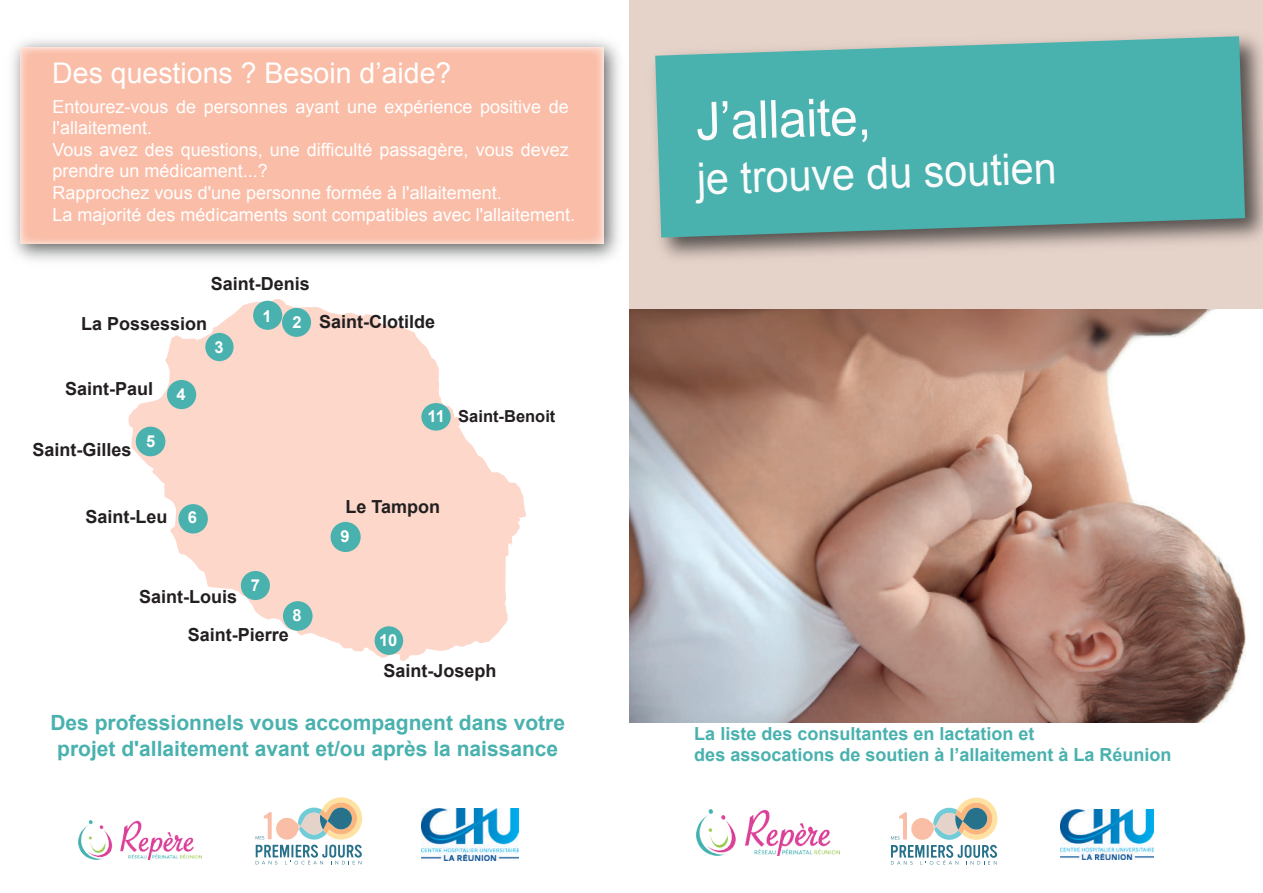
<style>
.page{position:relative;width:1263px;height:893px;background:#fff}
.page>*{position:absolute;margin:0;border:0;box-sizing:border-box;transform-origin:0 0}
.t1{font:52.5px "Arial";color:#fbfbfc;scale:.95 1}
.t2{font:43.5px "Arial";color:#fbfbfc;scale:.95 1}
.t3{font:28.5px "Arial";color:#fff}
.t4{font:700 21px/25.2px "Arial";color:#49b1ae;text-align:center}
.t5{font:18px/21.6px "Arial";color:#fff}
.t6{font:700 18px "Arial";color:#231f20}
.t7{font:700 18px/21.6px "Arial";color:#49b1ae}
.t8{font:700 16.5px "Arial";color:#231f20}
.t9{font:700 16.5px "Arial";color:#fff}
.s1{color:#fff}
</style>
<div class="page">
<svg style="left:256px;top:797px;width:106px;height:67px"></svg>
<img style="left:12px;top:40px;width:607px;height:221px">
<div style="left:20px;top:47px;width:584px;height:197px;background:#fabda8"></div>
<div style="left:629px;top:0;width:634px;height:310px;background:#e5d2c9"></div>
<img style="left:660px;top:35px;width:603px;height:224px">
<svg style="left:655px;top:36px;width:590px;height:202px;background:#54afac"></svg>
<svg style="left:891px;top:798px;width:107px;height:67px"></svg>
<svg style="left:129px;top:299px;width:397px;height:362px"></svg>
<div style="left:253px;top:301px;width:29px;height:29px;background:#49b1ae;border-radius:50%"></div>
<div style="left:282px;top:308px;width:29px;height:29px;background:#49b1ae;border-radius:50%"></div>
<div style="left:205px;top:333px;width:29px;height:28px;background:#49b1ae;border-radius:50%"></div>
<div style="left:167px;top:380px;width:29px;height:29px;background:#49b1ae;border-radius:50%"></div>
<div style="left:136px;top:427px;width:29px;height:29px;background:#49b1ae;border-radius:50%"></div>
<div style="left:178px;top:504px;width:30px;height:29px;background:#49b1ae;border-radius:50%"></div>
<div style="left:283px;top:601px;width:30px;height:30px;background:#49b1ae;border-radius:50%"></div>
<div style="left:331px;top:522px;width:30px;height:30px;background:#49b1ae;border-radius:50%"></div>
<div style="left:375px;top:626px;width:28px;height:29px;background:#49b1ae;border-radius:50%"></div>
<img style="left:629px;top:310px;width:617px;height:412px">
<svg style="left:1198px;top:428px;width:48px;height:102px"></svg>
<img style="left:422px;top:808px;width:97px;height:52px">
<img style="left:1060px;top:810px;width:93px;height:49px">
<div style="left:241px;top:571px;width:29px;height:29px;background:#49b1ae;border-radius:50%"></div>
<div style="left:421px;top:403px;width:30px;height:28px;background:#49b1ae;border-radius:50%"></div>
<img style="left:696px;top:810px;width:143px;height:45px">
<img style="left:79px;top:821px;width:122px;height:39px">
<h3 class="t3" style="left:52px;top:54px;width:401px">Des questions ? Besoin d’aide?</h3>
<p class="t5" style="left:53px;top:96px;width:524px">Entourez-vous de personnes ayant une expérience positive de l'allaitement.<br>Vous avez des questions, une difficulté passagère, vous devez prendre un médicament...?<br>Rapprochez vous d'une personne formée à l'allaitement.<br>La majorité des médicaments sont compatibles avec l'allaitement.</p>
<p class="t6" style="left:211px;top:271px;width:101px">Saint-Denis</p>
<p class="t9" style="left:263px;top:305px;width:11px">1</p>
<p class="t6" style="left:81px;top:312px;width:128px">La Possession</p>
<p class="t6" style="left:319px;top:309px;width:118px">Saint-Clotilde</p>
<p class="t9" style="left:292px;top:311px;width:11px">2</p>
<p class="t6" style="left:65px;top:376px;width:90px">Saint-Paul</p>
<p class="t6" style="left:33px;top:438px;width:101px">Saint-Gilles</p>
<p class="t9" style="left:146px;top:430px;width:11px">5</p>
<p class="t9" style="left:177px;top:383px;width:11px">4</p>
<p class="t9" style="left:215px;top:336px;width:11px">3</p>
<p class="t6" style="left:86px;top:505px;width:84px">Saint-Leu</p>
<p class="t9" style="left:188px;top:507px;width:11px">6</p>
<p class="t6" style="left:139px;top:585px;width:100px">Saint-Louis</p>
<p class="t9" style="left:251px;top:574px;width:11px">7</p>
<p class="t9" style="left:292px;top:605px;width:11px">8</p>
<p class="t6" style="left:188px;top:622px;width:103px">Saint-Pierre</p>
<p class="t8" style="left:427px;top:405px;width:129px"><span class="s1">11</span> Saint-Benoit</p>
<p class="t6" style="left:346px;top:495px;width:96px">Le Tampon</p>
<p class="t9" style="left:341px;top:525px;width:11px">9</p>
<p class="t9" style="left:379px;top:629px;width:20px">10</p>
<p class="t6" style="left:384px;top:659px;width:115px">Saint-Joseph</p>
<p class="t4" style="left:50px;top:711px;width:516px">Des professionnels vous accompagnent dans votre projet d'allaitement avant et/ou après la naissance</p>
<h1 class="t1" style="left:694px;top:88px;width:186px;rotate:-2deg">J’allaite,</h1>
<h2 class="t2" style="left:696px;top:151px;width:380px;rotate:-2deg">je trouve du soutien</h2>
<p class="t7" style="left:694px;top:723px;width:479px">La liste des consultantes en lactation et<br>des assocations de soutien à l’allaitement à La Réunion</p>
</div>
